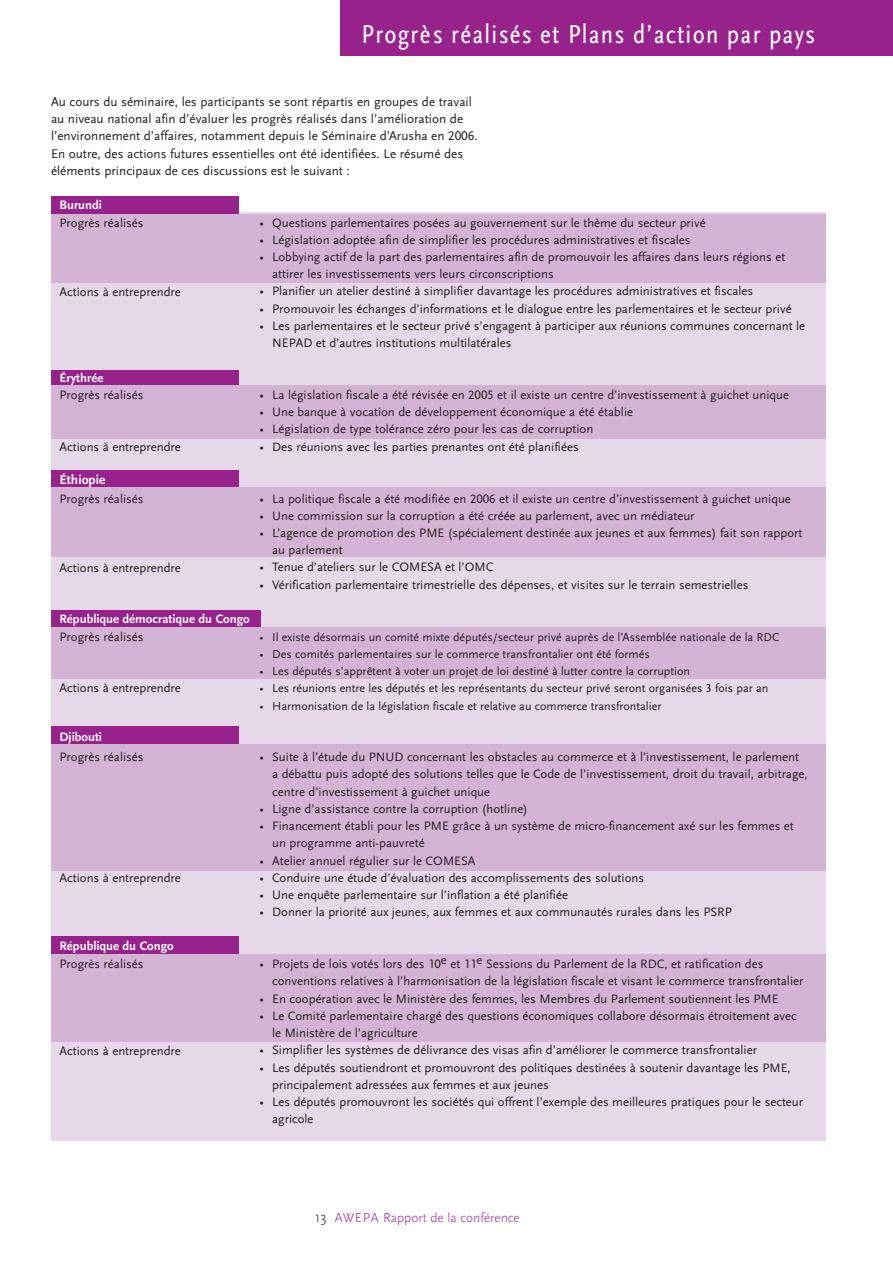
<style>
.page{position:relative;width:893px;height:1263px;background:#fff}
.page>*{position:absolute;margin:0;border:0;box-sizing:border-box;transform-origin:0 0}
.t1{font:condensed 27px "Scala Sans Pro";letter-spacing:.05em;color:#fff}
.t2{font:300 13.5px "Scala Sans";color:#98228b}
.t3{font:700 13.5px "Scala Sans";color:#fff}
.t4{font:13.2px/17.2px "Scala Sans LF";color:#231f20}
.t5{font:12.75px/17.2px "Scala Sans LF";color:#231f20}
.t6{font:700 12.75px "Scala Sans";color:#fff}
.t7{font:12px "Scala Sans LF";color:#231f20}
.s1{font-size:15px;color:#231f20}
</style>
<div class="page">
<div style="left:51px;top:213px;width:774px;height:928px;background:#e6d7e9"></div>
<div style="left:51px;top:610px;width:210px;height:18px;background:#98228b"></div>
<div style="left:51px;top:197px;width:187px;height:17px;background:#98228b"></div>
<div style="left:51px;top:370px;width:187px;height:17px;background:#98228b"></div>
<div style="left:51px;top:470px;width:187px;height:18px;background:#98228b"></div>
<div style="left:340px;top:0;width:553px;height:55px;background:#98228b"></div>
<div style="left:51px;top:214px;width:774px;height:69px;background:#d4b4d4"></div>
<div style="left:51px;top:386px;width:774px;height:53px;background:#d4b4d4"></div>
<div style="left:51px;top:487px;width:774px;height:70px;background:#d4b4d4"></div>
<div style="left:51px;top:628px;width:774px;height:51px;background:#d4b4d4"></div>
<div style="left:51px;top:744px;width:774px;height:127px;background:#d4b4d4"></div>
<div style="left:51px;top:937px;width:187px;height:17px;background:#98228b"></div>
<div style="left:51px;top:954px;width:774px;height:88px;background:#d4b4d4"></div>
<div style="left:51px;top:727px;width:187px;height:17px;background:#98228b"></div>
<h1 class="t1" style="left:361px;top:24px;width:455px">Progre`s réalisés et Plans d’action par pays</h1>
<p class="t4" style="left:51px;top:94px;width:428px">Au cours du séminaire, les participants se sont répartis en groupes de travail au niveau national afin d’évaluer les progrès réalisés dans l’amélioration de l’environnement d’affaires, notamment depuis le Séminaire d’Arusha en 2006.<br>En outre, des actions futures essentielles ont été identifiées. Le résumé des éléments principaux de ces discussions est le suivant :</p>
<p class="t6" style="left:60px;top:200px;width:44px">Burundi</p>
<p class="t5" style="left:60px;top:215px;width:86px">Progrès réalisés</p>
<p class="t5" style="left:259px;top:215px;width:448px">• Questions parlementaires posées au gouvernement sur le thème du secteur privé</p>
<p class="t5" style="left:259px;top:232px;width:433px">• Législation adoptée afin de simplifier les procédures administratives et fiscales</p>
<p class="t5" style="left:272px;top:249px;width:515px;text-indent:-13px">• Lobbying actif de la part des parlementaires afin de promouvoir les affaires dans leurs régions et attirer les investissements vers leurs circonscriptions</p>
<p class="t5" style="left:259px;top:284px;width:495px">• Planifier un atelier destiné à simplifier davantage les procédures administratives et fiscales</p>
<p class="t5" style="left:259px;top:301px;width:534px">• Promouvoir les échanges d’informations et le dialogue entre les parlementaires et le secteur privé</p>
<p class="t5" style="left:272px;top:318px;width:534px;text-indent:-13px">• Les parlementaires et le secteur privé s’engagent à participer aux réunions communes concernant le<br>NEPAD et d’autres institutions multilatérales</p>
<p class="t5" style="left:60px;top:284px;width:123px">Actions à entreprendre</p>
<p class="t6" style="left:60px;top:373px;width:45px">Érythrée</p>
<p class="t5" style="left:60px;top:387px;width:86px">Progrès réalisés</p>
<p class="t5" style="left:60px;top:439px;width:123px">Actions à entreprendre</p>
<p class="t3" style="left:60px;top:474px;width:48px">Éthiopie</p>
<p class="t5" style="left:60px;top:491px;width:86px">Progrès réalisés</p>
<p class="t5" style="left:60px;top:560px;width:123px">Actions à entreprendre</p>
<p class="t6" style="left:60px;top:614px;width:192px">République démocratique du Congo</p>
<p class="t5" style="left:60px;top:629px;width:86px">Progrès réalisés</p>
<p class="t5" style="left:60px;top:681px;width:123px">Actions à entreprendre</p>
<p class="t6" style="left:60px;top:732px;width:44px">Djibouti</p>
<p class="t5" style="left:60px;top:750px;width:86px">Progrès réalisés</p>
<p class="t5" style="left:60px;top:870px;width:123px">Actions à entreprendre</p>
<p class="t6" style="left:60px;top:941px;width:116px">République du Congo</p>
<p class="t5" style="left:60px;top:957px;width:86px">Progrès réalisés</p>
<p class="t5" style="left:60px;top:1043px;width:123px">Actions à entreprendre</p>
<p class="t5" style="left:259px;top:387px;width:531px">• La législation fiscale a été révisée en 2005 et il existe un centre d’investissement à guichet unique</p>
<p class="t5" style="left:259px;top:405px;width:375px">• Une banque à vocation de développement économique a été établie</p>
<p class="t5" style="left:259px;top:422px;width:335px">• Législation de type tolérance zéro pour les cas de corruption</p>
<p class="t5" style="left:259px;top:439px;width:321px">• Des réunions avec les parties prenantes ont été planifiées</p>
<p class="t5" style="left:259px;top:491px;width:533px">• La politique fiscale a été modifiée en 2006 et il existe un centre d’investissement à guichet unique</p>
<p class="t5" style="left:259px;top:508px;width:437px">• Une commission sur la corruption a été créée au parlement, avec un médiateur</p>
<p class="t5" style="left:272px;top:525px;width:532px;text-indent:-13px">• L’agence de promotion des PME (spécialement destinée aux jeunes et aux femmes) fait son rapport au parlement</p>
<p class="t5" style="left:259px;top:560px;width:236px">• Tenue d’ateliers sur le COMESA et l’OMC</p>
<p class="t5" style="left:259px;top:577px;width:490px">• Vérification parlementaire trimestrielle des dépenses, et visites sur le terrain semestrielles</p>
<p class="t7" style="left:259px;top:632px;width:521px">• Il existe désormais un comité mixte députés/secteur privé auprès de l’Assemblée nationale de la RDC</p>
<p class="t7" style="left:259px;top:649px;width:392px">• Des comités parlementaires sur le commerce transfrontalier ont été formés</p>
<p class="t7" style="left:259px;top:666px;width:432px">• Les députés s’apprêtent à voter un projet de loi destiné à lutter contre la corruption</p>
<p class="t7" style="left:259px;top:684px;width:510px">• Les réunions entre les députés et les représentants du secteur privé seront organisées 3 fois par an</p>
<p class="t7" style="left:259px;top:701px;width:403px">• Harmonisation de la législation fiscale et relative au commerce transfrontalier</p>
<p class="t5" style="left:272px;top:750px;width:537px;text-indent:-13px">• Suite à l’étude du PNUD concernant les obstacles au commerce et à l’investissement, le parlement a débattu puis adopté des solutions telles que le Code de l’investissement, droit du travail, arbitrage, centre d’investissement à guichet unique</p>
<p class="t5" style="left:259px;top:801px;width:270px">• Ligne d’assistance contre la corruption (hotline)</p>
<p class="t5" style="left:272px;top:819px;width:523px;text-indent:-13px">• Financement établi pour les PME grâce à un système de micro-financement axé sur les femmes et un programme anti-pauvreté</p>
<p class="t5" style="left:259px;top:853px;width:218px">• Atelier annuel régulier sur le COMESA</p>
<p class="t5" style="left:259px;top:870px;width:386px">• Conduire une étude d’évaluation des accomplissements des solutions</p>
<p class="t5" style="left:259px;top:888px;width:310px">• Une enquête parlementaire sur l’inflation a été planifiée</p>
<p class="t5" style="left:259px;top:905px;width:474px">• Donner la priorité aux jeunes, aux femmes et aux communautés rurales dans les PSRP</p>
<p class="t5" style="left:272px;top:957px;width:533px;text-indent:-13px">• Projets de lois votés lors des 10e et 11e Sessions du Parlement de la RDC, et ratification des conventions relatives à l’harmonisation de la législation fiscale et visant le commerce transfrontalier</p>
<p class="t5" style="left:259px;top:991px;width:521px">• En coopération avec le Ministère des femmes, les Membres du Parlement soutiennent les PME</p>
<p class="t5" style="left:272px;top:1008px;width:526px;text-indent:-13px">• Le Comité parlementaire chargé des questions économiques collabore désormais étroitement avec le Ministère de l’agriculture</p>
<p class="t5" style="left:259px;top:1043px;width:499px">• Simplifier les systèmes de délivrance des visas afin d’améliorer le commerce transfrontalier</p>
<p class="t5" style="left:272px;top:1060px;width:520px;text-indent:-13px">• Les députés soutiendront et promouvront des politiques destinées à soutenir davantage les PME, principalement adressées aux femmes et aux jeunes</p>
<p class="t5" style="left:272px;top:1095px;width:532px;text-indent:-13px">• Les députés promouvront les sociétés qui offrent l’exemple des meilleures pratiques pour le secteur agricole</p>
<p class="t2" style="left:315px;top:1213px;width:207px"><span class="s1">13</span> AWEPA Rapport de la conférence</p>
</div>
